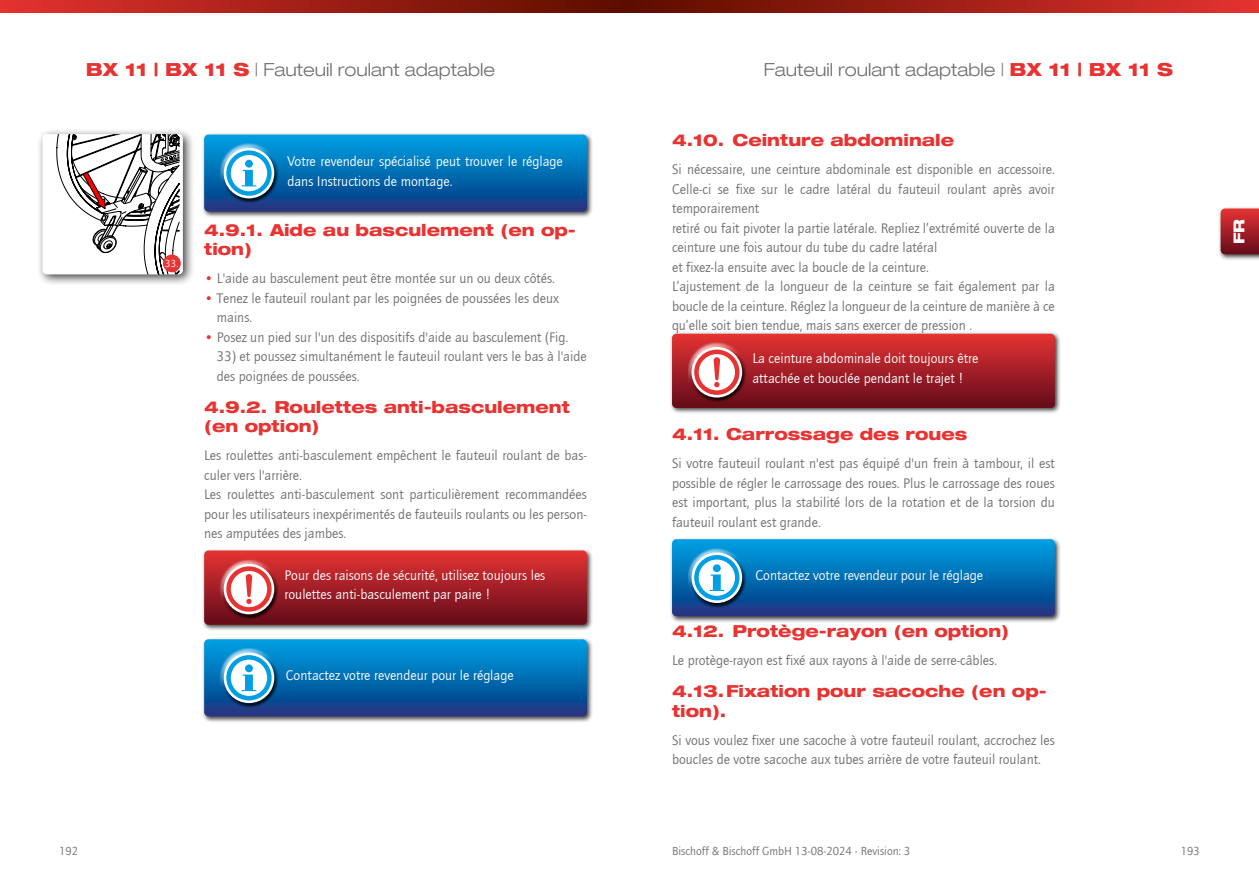
<style>
.page{position:relative;width:1259px;height:893px;background:#fff}
.page>*{position:absolute;margin:0;border:0;box-sizing:border-box;transform-origin:0 0}
.t1{font:300 18px "Helve Neu Lig Ext";color:#706f6f}
.t2{font:800 16.5px/19.5px "Helve Neu Hea Ext";color:#e73331}
.t3{font:800 15px "Helve Neu Hea Ext";color:#fff}
.t4{font:14.25px/19.5px "Quay Sans";color:#706f6f}
.t5{font:14.25px/19.5px "Quay Sans";color:#fff}
.t6{font:12px "Quay Sans";color:#706f6f}
.t7{font:10.5px "Quay Sans";color:#fff}
.s1{font-family:"Helve Neu Hea Ext";font-weight:800;color:#e73331}
.s2{color:#e73331}
</style>
<div class="page">
<svg style="left:0;top:0;width:629px;height:13px;background:#9e1f15"></svg>
<svg style="left:629px;top:0;width:630px;height:13px;background:#9f1f16"></svg>
<div style="left:1218px;top:206px;width:41px;height:55px;background:#000;opacity:.75"></div>
<svg style="left:1220px;top:209px;width:39px;height:45px;background:#a5222a"></svg>
<div style="left:201px;top:132px;width:393px;height:86px;background:#000;opacity:.75"></div>
<svg style="left:204px;top:135px;width:383px;height:77px;background:#1272b4"></svg>
<div style="left:245px;top:160px;width:8px;height:8px;background:#009fe3;border-radius:50%"></div>
<div style="left:201px;top:548px;width:393px;height:83px;background:#000;opacity:.75"></div>
<svg style="left:204px;top:550px;width:383px;height:75px;background:#a82b32"></svg>
<div style="left:226px;top:566px;width:46px;height:46px;border:4px solid #e73331;border-radius:50%"></div>
<div style="left:201px;top:637px;width:393px;height:86px;background:#000;opacity:.75"></div>
<svg style="left:204px;top:639px;width:383px;height:77px;background:#1273b6"></svg>
<div style="left:245px;top:664px;width:8px;height:8px;background:#009fe3;border-radius:50%"></div>
<div style="left:37px;top:128px;width:158px;height:158px;background:#000;opacity:.75"></div>
<div style="left:43px;top:134px;width:140px;height:140px;background:#fff;border-radius:4px"></div>
<svg style="left:57px;top:134px;width:126px;height:140px"></svg>
<div style="left:163px;top:255px;width:18px;height:17px;background:#e73331;border-radius:50%"></div>
<div style="left:669px;top:331px;width:392px;height:84px;background:#000;opacity:.75"></div>
<svg style="left:672px;top:334px;width:382px;height:74px;background:#a82a31"></svg>
<div style="left:694px;top:350px;width:45px;height:45px;border:4px solid #e73331;border-radius:50%"></div>
<div style="left:669px;top:536px;width:392px;height:87px;background:#000;opacity:.75"></div>
<svg style="left:672px;top:539px;width:382px;height:77px;background:#1173b5"></svg>
<div style="left:713px;top:564px;width:8px;height:8px;background:#009fe3;border-radius:50%"></div>
<p class="t1" style="left:86px;top:59px;width:411px"><span class="s1">BX 11 | BX 11 S</span> | Fauteuil roulant adaptable</p>
<p class="t1" style="left:764px;top:59px;width:411px">Fauteuil roulant adaptable | <span class="s1">BX 11 | BX 11 S</span></p>
<p class="t7" style="left:165px;top:258px;width:15px">33.</p>
<p class="t5" style="left:287px;top:152px;width:277px">Votre revendeur spécialisé peut trouver le réglage dans Instructions de montage.</p>
<p class="t2" style="left:204px;top:219px;width:373px">4.9.1. Aide au basculement (en op&shy;tion)</p>
<p class="t4" style="left:204px;top:269px;width:352px"><span class="s2">•</span> L'aide au basculement peut être montée sur un ou deux côtés.</p>
<p class="t4" style="left:217px;top:288px;width:343px;text-indent:-13px"><span class="s2">•</span> Tenez le fauteuil roulant par les poignées de poussées les deux mains.</p>
<p class="t4" style="left:204px;top:327px;width:366px"><span class="s2">•</span> Posez un pied sur l'un des dispositifs d'aide au basculement (Fig.</p>
<p class="t4" style="left:217px;top:347px;width:371px">33) et poussez simultanément le fauteuil roulant vers le bas à l'aide des poignées de poussées.</p>
<p class="t2" style="left:204px;top:397px;width:367px">4.9.2. Roulettes anti-basculement (en option)</p>
<p class="t4" style="left:204px;top:446px;width:384px">Les roulettes anti-basculement empêchent le fauteuil roulant de bas&shy;culer vers l'arrière.<br>Les roulettes anti-basculement sont particulièrement recommandées pour les utilisateurs inexpérimentés de fauteuils roulants ou les person&shy;nes amputées des jambes.</p>
<p class="t5" style="left:284px;top:566px;width:262px">Pour des raisons de sécurité, utilisez toujours les roulettes anti-basculement par paire !</p>
<p class="t5" style="left:286px;top:665px;width:229px">Contactez votre revendeur pour le réglage</p>
<p class="t2" style="left:672px;top:130px;width:284px">4.10. Ceinture abdominale</p>
<p class="t4" style="left:672px;top:160px;width:384px">Si nécessaire, une ceinture abdominale est disponible en accessoire.<br>Celle-ci se fixe sur le cadre latéral du fauteuil roulant après avoir temporairement<br>retiré ou fait pivoter la partie latérale. Repliez l’extrémité ouverte de la ceinture une fois autour du tube du cadre latéral<br>et fixez-la ensuite avec la boucle de la ceinture.<br>L’ajustement de la longueur de la ceinture se fait également par la boucle de la ceinture. Réglez la longueur de la ceinture de manière à ce qu’elle soit bien tendue, mais sans exercer de pression .</p>
<p class="t5" style="left:752px;top:349px;width:227px">La ceinture abdominale doit toujours être attachée et bouclée pendant le trajet !</p>
<p class="t2" style="left:672px;top:424px;width:297px">4.11. Carrossage des roues</p>
<p class="t4" style="left:672px;top:454px;width:384px;text-align:justify">Si votre fauteuil roulant n'est pas équipé d'un frein à tambour, il est possible de régler le carrossage des roues. Plus le carrossage des roues est important, plus la stabilité lors de la rotation et de la torsion du fauteuil roulant est grande.</p>
<p class="t5" style="left:755px;top:565px;width:229px">Contactez votre revendeur pour le réglage</p>
<p class="t2" style="left:672px;top:621px;width:339px">4.12. Protège-rayon (en option)</p>
<p class="t4" style="left:672px;top:651px;width:326px">Le protège-rayon est fixé aux rayons à l'aide de serre-câbles.</p>
<p class="t2" style="left:672px;top:681px;width:376px">4.13.Fixation pour sacoche (en op&shy;tion).</p>
<p class="t4" style="left:672px;top:731px;width:384px">Si vous voulez fixer une sacoche à votre fauteuil roulant, accrochez les boucles de votre sacoche aux tubes arrière de votre fauteuil roulant.</p>
<p class="t6" style="left:672px;top:845px;width:240px">Bischoff &amp; Bischoff GmbH 13-08-2024 - Revision: 3</p>
<p class="t6" style="left:59px;top:845px;width:21px">192</p>
<p class="t6" style="left:1180px;top:845px;width:21px">193</p>
<p class="t3" style="left:1229px;top:244px;width:27px;rotate:-90deg">FR</p>
</div>
